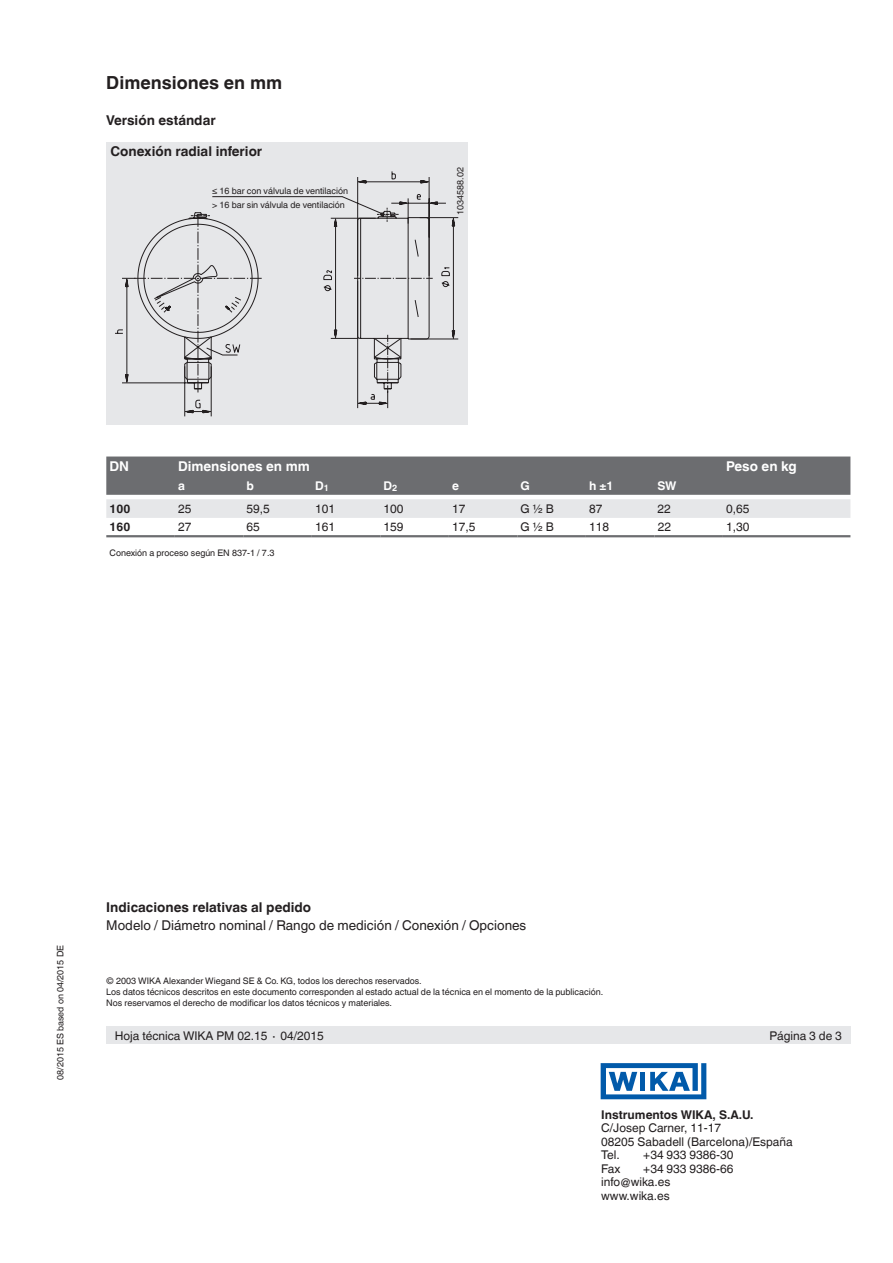
<style>
.page{position:relative;width:893px;height:1263px;background:#fff}
.page>*{position:absolute;margin:0;border:0;box-sizing:border-box;transform-origin:0 0}
.t1{font:700 18px "Helvetica World";color:#231f20}
.t2{font:700 13.5px "Helvetica World";color:#231f20}
.t3{font:13.5px "Helvetica World";color:#231f20}
.t4{font:700 13.5px "Helvetica World";color:#fff}
.t5{font:12px/13.5px "Helvetica World";color:#231f20}
.t6{font:700 12px "Helvetica World";color:#231f20}
.t7{font:700 12px "Helvetica World";color:#fff}
.t8{font:9px/10.5px "Helvetica World";color:#231f20}
</style>
<div class="page">
<svg style="left:601px;top:1063px;width:105px;height:36px"></svg>
<div style="left:106px;top:1027px;width:744px;height:17px;background:#e6e7e9"></div>
<div style="left:106px;top:142px;width:362px;height:283px;background:#e6e7e9"></div>
<svg style="left:115px;top:177px;width:344px;height:240px"></svg>
<svg style="left:137px;top:210px;width:293px;height:180px"></svg>
<hr style="left:212px;top:196px;width:130px;height:1px;background:#231f20">
<svg style="left:392px;top:171px;width:4px;height:8px"></svg>
<svg style="left:106px;top:456px;width:744px;height:62px;background:#9c9da0"></svg>
<hr style="left:106px;top:535px;width:69px;height:2px;background:#6c6d70">
<hr style="left:175px;top:535px;width:68px;height:2px;background:#6c6d70">
<hr style="left:243px;top:535px;width:69px;height:2px;background:#6c6d70">
<hr style="left:312px;top:535px;width:68px;height:2px;background:#6c6d70">
<hr style="left:380px;top:535px;width:69px;height:2px;background:#6c6d70">
<hr style="left:449px;top:535px;width:68px;height:2px;background:#6c6d70">
<hr style="left:517px;top:535px;width:69px;height:2px;background:#6c6d70">
<hr style="left:586px;top:535px;width:68px;height:2px;background:#6c6d70">
<hr style="left:654px;top:535px;width:69px;height:2px;background:#6c6d70">
<hr style="left:723px;top:535px;width:127px;height:2px;background:#6c6d70">
<h1 class="t1" style="left:106px;top:73px;width:177px">Dimensiones en mm</h1>
<h2 class="t2" style="left:106px;top:113px;width:111px">Versión estándar</h2>
<h2 class="t2" style="left:111px;top:144px;width:153px">Conexión radial inferior</h2>
<p class="t8" style="left:212px;top:184px;width:138px;line-height:13.5px">≤ 16 bar con válvula de ventilación &gt; 16 bar sin válvula de ventilación</p>
<p class="t8" style="left:455px;top:215px;width:49px;rotate:-90deg">1034588.02</p>
<h2 class="t4" style="left:109px;top:458px;width:21px">DN</h2>
<h2 class="t4" style="left:178px;top:458px;width:133px">Dimensiones en mm</h2>
<h2 class="t4" style="left:726px;top:458px;width:72px">Peso en kg</h2>
<h3 class="t7" style="left:178px;top:478px;width:8px">a</h3>
<h3 class="t7" style="left:247px;top:478px;width:9px">b</h3>
<h3 class="t7" style="left:315px;top:478px;width:15px">D<sub>1</sub></h3>
<h3 class="t7" style="left:384px;top:478px;width:15px">D<sub>2</sub></h3>
<h3 class="t7" style="left:452px;top:478px;width:8px">e</h3>
<h3 class="t7" style="left:521px;top:478px;width:11px">G</h3>
<h3 class="t7" style="left:589px;top:478px;width:26px">h ±1</h3>
<h3 class="t7" style="left:658px;top:478px;width:21px">SW</h3>
<h3 class="t6" style="left:110px;top:502px;width:22px">100</h3>
<h3 class="t5" style="left:178px;top:502px;width:15px">25</h3>
<h3 class="t5" style="left:247px;top:502px;width:25px">59,5</h3>
<h3 class="t5" style="left:315px;top:502px;width:22px">101</h3>
<h3 class="t5" style="left:384px;top:502px;width:22px">100</h3>
<h3 class="t5" style="left:452px;top:502px;width:15px">17</h3>
<h3 class="t5" style="left:521px;top:502px;width:35px">G ½ B</h3>
<h3 class="t5" style="left:589px;top:502px;width:15px">87</h3>
<h3 class="t5" style="left:658px;top:502px;width:15px">22</h3>
<h3 class="t5" style="left:726px;top:502px;width:25px">0,65</h3>
<h3 class="t6" style="left:110px;top:520px;width:22px">160</h3>
<h3 class="t5" style="left:178px;top:520px;width:15px">27</h3>
<h3 class="t5" style="left:247px;top:520px;width:15px">65</h3>
<h3 class="t5" style="left:315px;top:520px;width:22px">161</h3>
<h3 class="t5" style="left:384px;top:520px;width:22px">159</h3>
<h3 class="t5" style="left:452px;top:520px;width:25px">17,5</h3>
<h3 class="t5" style="left:521px;top:520px;width:35px">G ½ B</h3>
<h3 class="t5" style="left:589px;top:520px;width:22px">118</h3>
<h3 class="t5" style="left:658px;top:520px;width:15px">22</h3>
<h3 class="t5" style="left:726px;top:520px;width:25px">1,30</h3>
<p class="t8" style="left:109px;top:548px;width:166px">Conexión a proceso según EN 837-1 / 7.3</p>
<p class="t8" style="left:55px;top:1080px;width:136px;rotate:-90deg">08/2015 ES based on 04/2015 DE</p>
<h2 class="t2" style="left:106px;top:899px;width:206px">Indicaciones relativas al pedido</h2>
<h2 class="t3" style="left:106px;top:917px;width:422px">Modelo / Diámetro nominal / Rango de medición / Conexión / Opciones</h2>
<p class="t8" style="left:106px;top:976px;width:498px">© 2003 WIKA Alexander Wiegand SE &amp; Co. KG, todos los derechos reservados.<br>Los datos técnicos descritos en este documento corresponden al estado actual de la técnica en el momento de la publicación.<br>Nos reservamos el derecho de modificar los datos técnicos y materiales.</p>
<h3 class="t5" style="left:115px;top:1029px;width:210px">Hoja técnica WIKA PM 02.15 ∙ 04/2015</h3>
<h3 class="t5" style="left:769px;top:1029px;width:74px">Página 3 de 3</h3>
<h3 class="t6" style="left:601px;top:1107px;width:154px">Instrumentos WIKA, S.A.U.</h3>
<h3 class="t5" style="left:601px;top:1121px;width:193px">C/Josep Carner, 11-17<br>08205 Sabadell (Barcelona)/España<br>Tel.</h3>
<h3 class="t5" style="left:643px;top:1148px;width:92px">+34 933 9386-30</h3>
<h3 class="t5" style="left:601px;top:1161px;width:21px">Fax</h3>
<h3 class="t5" style="left:601px;top:1161px;width:134px;text-indent:42px">+34 933 9386-66 info@wika.es www.wika.es</h3>
</div>
